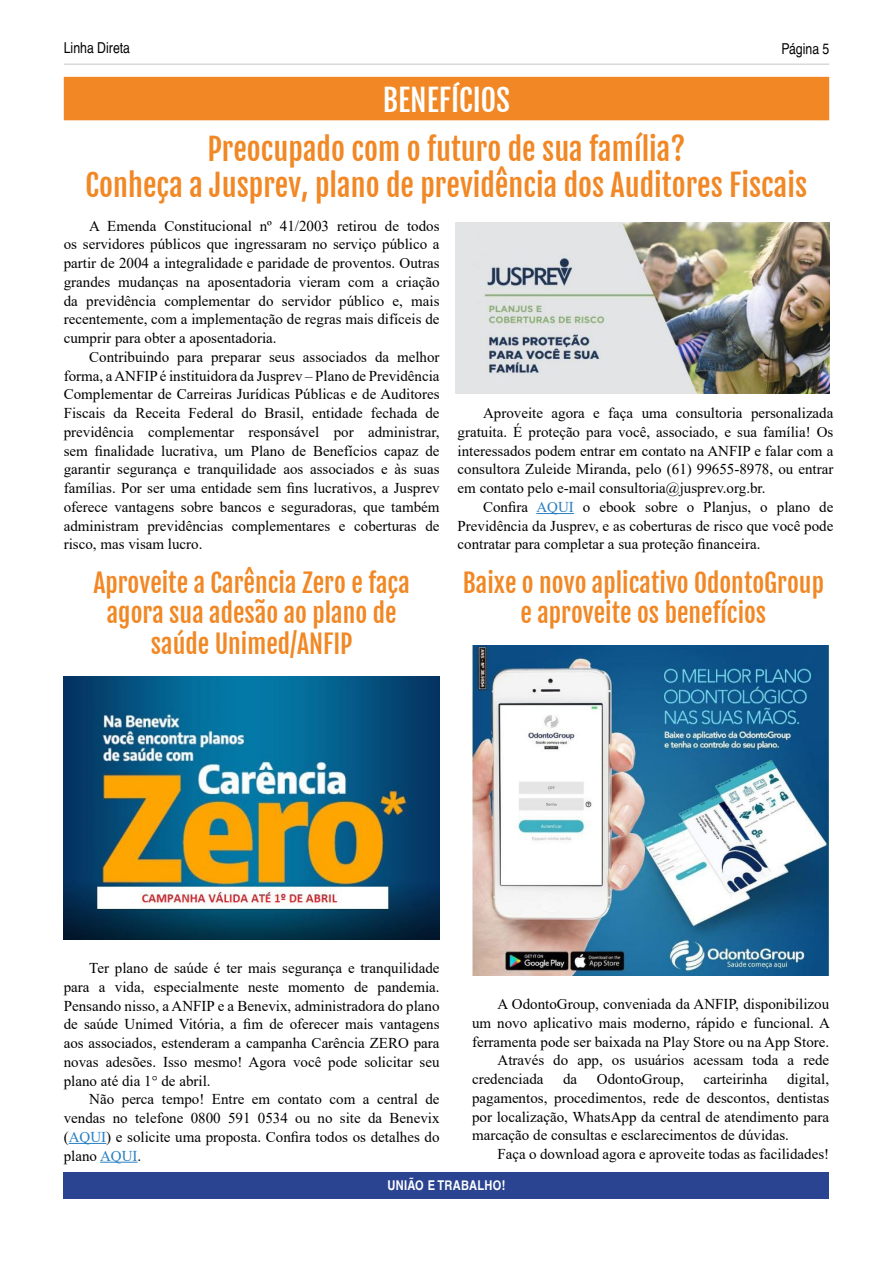
<style>
.page{position:relative;width:893px;height:1263px;background:#fff}
.page>*{position:absolute;margin:0;border:0;box-sizing:border-box;transform-origin:0 0}
.t1{font:30px/36px "Fjalla One";color:#f18825;text-align:center}
.t2{font:30px "Fjalla One";color:#fff}
.t3{font:25.5px/30.6px "Fjalla One";color:#f18825;text-align:center}
.t4{font:15px/18.8px "Times New Roman";color:#000;text-align:justify}
.t5{font:condensed 15px "Helvetica LT";color:#000}
.t6{font:700 condensed 13.5px "Helvetica LT";letter-spacing:.025em;color:#fff}
.s1{color:#2880c3}
</style>
<div class="page">
<div style="left:64px;top:1172px;width:765px;height:27px;background:#2b4491"></div>
<hr style="left:64px;top:64px;width:765px;height:1px;background:#c6c6c6">
<div style="left:64px;top:77px;width:765px;height:43px;background:#f18825"></div>
<hr style="left:536px;top:513px;width:38px;height:1px;background:#2880c3">
<hr style="left:69px;top:1143px;width:37px;height:1px;background:#2880c3">
<hr style="left:100px;top:1162px;width:38px;height:1px;background:#2880c3">
<img style="left:64px;top:677px;width:376px;height:263px">
<img style="left:455px;top:222px;width:374px;height:172px">
<img style="left:472px;top:646px;width:357px;height:330px">
<p class="t5" style="left:64px;top:39px;width:68px">Linha Direta</p>
<p class="t5" style="left:781px;top:40px;width:49px">Página 5</p>
<h1 class="t2" style="left:383px;top:82px;width:129px">BENEFÍCIOS</h1>
<h1 class="t1" style="left:86px;top:131px;width:723px">Preocupado com o futuro de sua família?<br>Conheça a Jusprev, plano de previdência dos Auditores Fiscais</h1>
<p class="t4" style="left:64px;top:216px;width:377px;text-indent:26px">A Emenda Constitucional nº 41/2003 retirou de todos os servidores públicos que ingressaram no serviço público a partir de 2004 a integralidade e paridade de proventos. Outras grandes mudanças na aposentadoria vieram com a criação da previdência complementar do servidor público e, mais recentemente, com a implementação de regras mais difíceis de cumprir para obter a aposentadoria.</p>
<p class="t4" style="left:64px;top:347px;width:377px;text-indent:26px">Contribuindo para preparar seus associados da melhor forma, a ANFIP é instituidora da Jusprev – Plano de Previdência Complementar de Carreiras Jurídicas Públicas e de Auditores Fiscais da Receita Federal do Brasil, entidade fechada de previdência complementar responsável por administrar, sem finalidade lucrativa, um Plano de Benefícios capaz de garantir segurança e tranquilidade aos associados e às suas famílias. Por ser uma entidade sem fins lucrativos, a Jusprev oferece vantagens sobre bancos e seguradoras, que também administram previdências complementares e coberturas de risco, mas visam lucro.</p>
<p class="t4" style="left:458px;top:403px;width:377px;text-indent:26px">Aproveite agora e faça uma consultoria personalizada gratuita. É proteção para você, associado, e sua família! Os interessados podem entrar em contato na ANFIP e falar com a consultora Zuleide Miranda, pelo (61) 99655-8978, ou entrar em contato pelo e-mail consultoria@jusprev.org.br.</p>
<p class="t4" style="left:458px;top:497px;width:377px;text-indent:26px">Confira <span class="s1">AQUI</span> o ebook sobre o Planjus, o plano de Previdência da Jusprev, e as coberturas de risco que você pode contratar para completar a sua proteção financeira.</p>
<h2 class="t3" style="left:93px;top:567px;width:318px">Aproveite a Carência Zero e faça agora sua adesão ao plano de saúde Unimed/ANFIP</h2>
<h2 class="t3" style="left:463px;top:567px;width:363px">Baixe o novo aplicativo OdontoGroup e aproveite os benefícios</h2>
<p class="t4" style="left:64px;top:958px;width:377px;text-indent:26px">Ter plano de saúde é ter mais segurança e tranquilidade para a vida, especialmente neste momento de pandemia.<br>Pensando nisso, a ANFIP e a Benevix, administradora do plano de saúde Unimed Vitória, a fim de oferecer mais vantagens aos associados, estenderam a campanha Carência ZERO para novas adesões. Isso mesmo! Agora você pode solicitar seu plano até dia 1° de abril.</p>
<p class="t4" style="left:64px;top:1089px;width:377px;text-indent:26px">Não perca tempo! Entre em contato com a central de vendas no telefone 0800 591 0534 ou no site da Benevix (<span class="s1">AQUI</span>) e solicite uma proposta. Confira todos os detalhes do plano <span class="s1">AQUI</span>.</p>
<p class="t4" style="left:497px;top:994px;width:333px">A OdontoGroup, conveniada da ANFIP, disponibilizou</p>
<p class="t4" style="left:472px;top:1013px;width:359px">um novo aplicativo mais moderno, rápido e funcional. A</p>
<p class="t4" style="left:472px;top:1032px;width:359px">ferramenta pode ser baixada na Play Store ou na App Store.</p>
<p class="t4" style="left:497px;top:1050px;width:333px">Através do app, os usuários acessam toda a rede</p>
<p class="t4" style="left:472px;top:1069px;width:73px">credenciada</p>
<p class="t4" style="left:563px;top:1069px;width:16px">da</p>
<p class="t4" style="left:597px;top:1069px;width:89px">OdontoGroup,</p>
<p class="t4" style="left:703px;top:1069px;width:66px">carteirinha</p>
<p class="t4" style="left:472px;top:1069px;width:359px;text-indent:315px">digital, pagamentos, procedimentos, rede de descontos, dentistas por localização, WhatsApp da central de atendimento para marcação de consultas e esclarecimentos de dúvidas.</p>
<p class="t4" style="left:497px;top:1144px;width:333px">Faça o download agora e aproveite todas as facilidades!</p>
<p class="t6" style="left:387px;top:1176px;width:120px">UNIÃO E TRABALHO!</p>
</div>
